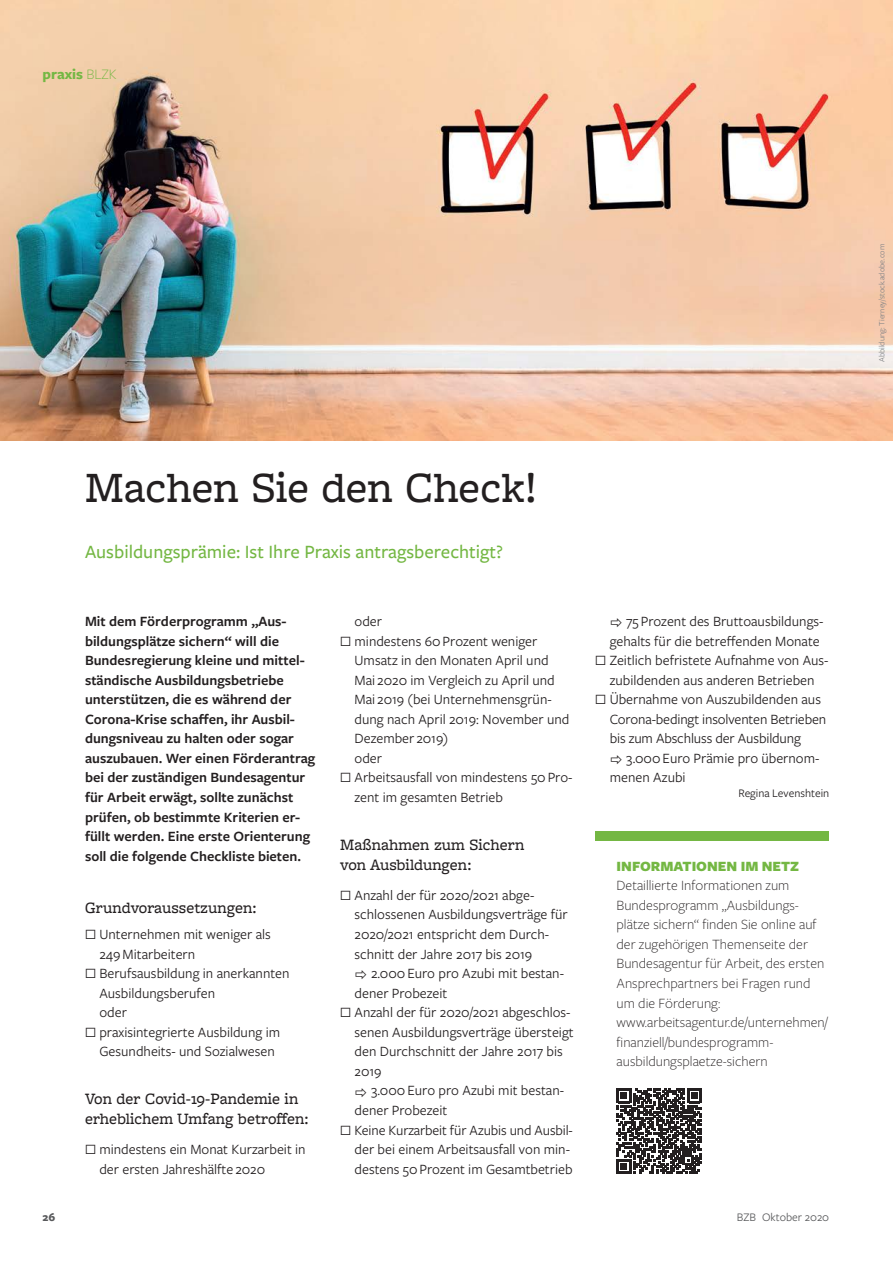
<style>
.page{position:relative;width:893px;height:1263px;background:#fff}
.page>*{position:absolute;margin:0;border:0;box-sizing:border-box;transform-origin:0 0}
.t1{font:500 45px "Freight Macro Pro";color:#231f20}
.t2{font:500 19.5px "Freight Sans Pro";color:#74b743}
.t3{font:500 16.5px/19.5px "Freight Macro Pro";color:#231f20}
.t4{font:700 15px "Freight Sans Pro";color:#74b743}
.t5{font:14.7px/19.5px "Freight Sans Pro";color:#231f20}
.t6{font:600 14.7px/19.5px "Freight Sans Pro";color:#231f20}
.t7{font:300 14.7px/19.5px "Freight Sans Pro";color:#231f20}
.t8{font:900 14.7px "Freight Sans Pro";color:#74b743}
.t9{font:12px "Freight Sans Pro";color:#231f20}
.t10{font:12px "Freight Sans Pro";color:#58595b}
.t11{font:700 12px "Freight Sans Pro";color:#58595b}
.t12{font:8.25px "Freight Sans Pro";color:#808285}
.s1{font-weight:300}
</style>
<div class="page">
<div style="left:595px;top:831px;width:234px;height:10px;background:#74b743"></div>
<svg style="left:617px;top:1089px;width:84px;height:84px"></svg>
<img style="left:0;top:0;width:893px;height:440px">
<p class="t4" style="left:43px;top:69px;width:76px">praxis <span class="s1">BLZK</span></p>
<h1 class="t1" style="left:85px;top:474px;width:453px">Machen Sie den Check!</h1>
<h2 class="t2" style="left:85px;top:545px;width:420px">Ausbildungsprämie: Ist Ihre Praxis antragsberechtigt?</h2>
<p class="t6" style="left:85px;top:613px;width:232px">Mit dem Förderprogramm „Aus&shy;bildungsplätze sichern“ will die Bundesregierung kleine und mittel&shy;ständische Ausbildungsbetriebe unterstützen, die es während der Corona-Krise schaffen, ihr Ausbil&shy;dungsniveau zu halten oder sogar auszubauen. Wer einen Förderantrag bei der zuständigen Bundesagentur für Arbeit erwägt, sollte zunächst prüfen, ob bestimmte Kriterien er&shy;füllt werden. Eine erste Orienterung soll die folgende Checkliste bieten.</p>
<p class="t3" style="left:85px;top:900px;width:173px">Grundvoraussetzungen:</p>
<p class="t5" style="left:99px;top:926px;width:192px">Unternehmen mit weniger als<br>249 Mitarbeitern<br>Berufsausbildung in anerkannten<br>Ausbildungsberufen<br>oder<br>praxisintegrierte Ausbildung im<br>Gesundheits- und Sozialwesen</p>
<p class="t3" style="left:85px;top:1091px;width:225px">Von der Covid-19-Pandemie in erheblichem Umfang betroffen:</p>
<p class="t5" style="left:99px;top:1141px;width:208px">mindestens ein Monat Kurzarbeit in der ersten Jahreshälfte 2020</p>
<p class="t5" style="left:355px;top:613px;width:219px">oder<br>mindestens 60 Prozent weniger<br>Umsatz in den Monaten April und<br>Mai 2020 im Vergleich zu April und<br>Mai 2019 (bei Unternehmensgrün&shy;dung nach April 2019: November und<br>Dezember 2019)<br>oder<br>Arbeitsausfall von mindestens 50 Pro&shy;zent im gesamten Betrieb</p>
<p class="t3" style="left:340px;top:837px;width:186px">Maßnahmen zum Sichern von Ausbildungen:</p>
<p class="t5" style="left:355px;top:887px;width:215px">Anzahl der für 2020/2021 abge&shy;schlossenen Ausbildungsverträge für 2020/2021 entspricht dem Durch&shy;schnitt der Jahre 2017 bis 2019</p>
<p class="t5" style="left:355px;top:965px;width:221px;text-indent:16px">2.000 Euro pro Azubi mit bestan&shy;dener Probezeit<br>Anzahl der für 2020/2021 abgeschlos&shy;senen Ausbildungsverträge übersteigt den Durchschnitt der Jahre 2017 bis<br>2019</p>
<p class="t5" style="left:355px;top:1082px;width:220px;text-indent:16px">3.000 Euro pro Azubi mit bestan&shy;dener Probezeit<br>Keine Kurzarbeit für Azubis und Ausbil - der bei einem Arbeitsausfall von min&shy;destens 50 Prozent im Gesamt betrieb</p>
<p class="t5" style="left:610px;top:613px;width:220px;text-indent:16px">75 Prozent des Bruttoausbildungs&shy;gehalts für die betreffenden Monate Zeitlich befristete Aufnahme von Aus&shy;zubildenden aus anderen Betrieben Übernahme von Auszubildenden aus Corona-bedingt insolventen Betrieben bis zum Abschluss der Ausbildung</p>
<p class="t5" style="left:610px;top:750px;width:211px;text-indent:16px">3.000 Euro Prämie pro übernom&shy;menen Azubi</p>
<p class="t9" style="left:738px;top:789px;width:92px">Regina Levenshtein</p>
<p class="t8" style="left:617px;top:861px;width:184px">INFORMATIONEN IM NETZ</p>
<p class="t7" style="left:617px;top:877px;width:213px">Detaillierte Informationen zum<br>Bundesprogramm „Ausbildungs&shy;plätze sichern“ finden Sie online auf der zugehörigen Themenseite der<br>Bundesagentur für Arbeit, des ersten<br>Ansprechpartners bei Fragen rund um die Förderung: www.arbeitsagentur.de/unternehmen/ finanziell/bundesprogramm&shy;ausbildungsplaetze-sichern</p>
<p class="t11" style="left:43px;top:1213px;width:14px">26</p>
<p class="t10" style="left:737px;top:1213px;width:94px">BZB Oktober 2020</p>
<p class="t12" style="left:879px;top:362px;width:120px;rotate:-90deg">Abbildung: Tierney/stock.adobe.com</p>
</div>
